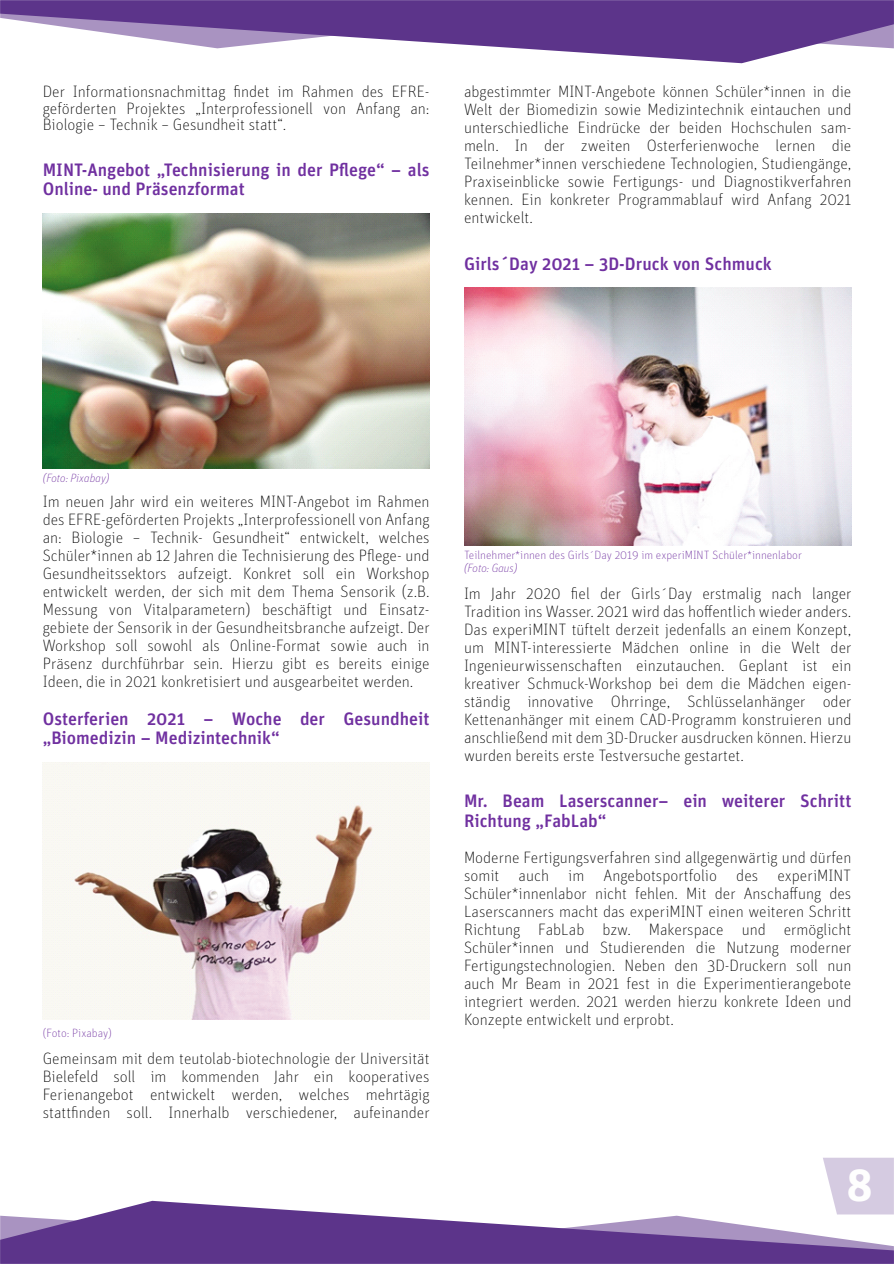
<style>
.page{position:relative;width:894px;height:1264px;background:#fff}
.page>*{position:absolute;margin:0;border:0;box-sizing:border-box;transform-origin:0 0}
.t1{font:700 45px "Unit Pro";color:#fefefe}
.t2{font:500 18px/19.6px "Unit Pro";color:#7030a0}
.t3{font:100 16.5px/18px "Unit Pro";color:#000;text-align:justify}
.t4{font:100 12px "Unit Pro";color:#7030a0}
.t5{font:italic 100 12px "Unit Pro";color:#7030a0}
</style>
<div class="page">
<svg style="left:0;top:0;width:893px;height:63px;fill:#5c348a"></svg>
<svg style="left:0;top:1157px;width:893px;height:106px"></svg>
<img style="left:43px;top:213px;width:386px;height:255px">
<img style="left:43px;top:762px;width:386px;height:257px">
<img style="left:464px;top:287px;width:387px;height:258px">
<p class="t3" style="left:43px;top:84px;width:388px;line-height:16.6px">Der Informationsnachmittag findet im Rahmen des EFRE&shy;geförderten Projektes „Interprofessionell von Anfang an:<br>Biologie – Technik – Gesundheit statt“.</p>
<p class="t2" style="left:43px;top:160px;width:388px">MINT-Angebot „Technisierung in der Pflege“ – als<br>Online- und Präsenzformat</p>
<p class="t3" style="left:464px;top:83px;width:389px">abgestimmter MINT-Angebote können Schüler*innen in die Welt der Biomedizin sowie Medizintechnik eintauchen und unterschiedliche Eindrücke der beiden Hochschulen sam&shy;meln. In der zweiten Osterferienwoche lernen die Teilnehmer*innen verschiedene Technologien, Studiengänge, Praxiseinblicke sowie Fertigungs- und Diagnostikverfahren kennen. Ein konkreter Programmablauf wird Anfang 2021 entwickelt.</p>
<p class="t2" style="left:464px;top:254px;width:309px">Girls´Day 2021 – 3D-Druck von Schmuck</p>
<p class="t5" style="left:43px;top:472px;width:68px">(Foto: Pixabay)</p>
<p class="t3" style="left:43px;top:493px;width:388px">Im neuen Jahr wird ein weiteres MINT-Angebot im Rahmen des EFRE-geförderten Projekts „Interprofessionell von Anfang an: Biologie – Technik- Gesundheit“ entwickelt, welches Schüler*innen ab 12 Jahren die Technisierung des Pflege- und Gesundheitssektors aufzeigt. Konkret soll ein Workshop entwickelt werden, der sich mit dem Thema Sensorik (z.B.<br>Messung von Vitalparametern) beschäftigt und Einsatz&shy;gebiete der Sensorik in der Gesundheitsbranche aufzeigt. Der Workshop soll sowohl als Online-Format sowie auch in Präsenz durchführbar sein. Hierzu gibt es bereits einige Ideen, die in 2021 konkretisiert und ausgearbeitet werden.</p>
<p class="t2" style="left:43px;top:709px;width:388px">Osterferien 2021 – Woche der Gesundheit „Biomedizin – Medizintechnik“</p>
<p class="t4" style="left:43px;top:1027px;width:70px">(Foto: Pixabay)</p>
<p class="t3" style="left:43px;top:1050px;width:388px">Gemeinsam mit dem teutolab-biotechnologie der Universität Bielefeld soll im kommenden Jahr ein kooperatives Ferienangebot entwickelt werden, welches mehrtägig stattfinden soll. Innerhalb verschiedener, aufeinander</p>
<p class="t4" style="left:464px;top:549px;width:339px">Teilnehmer*innen des Girls´Day 2019 im experiMINT Schüler*innenlabor</p>
<p class="t5" style="left:464px;top:562px;width:55px">(Foto: Gaus)</p>
<p class="t3" style="left:464px;top:585px;width:389px">Im Jahr 2020 fiel der Girls´Day erstmalig nach langer Tradition ins Wasser. 2021 wird das hoffentlich wieder anders.<br>Das experiMINT tüftelt derzeit jedenfalls an einem Konzept, um MINT-interessierte Mädchen online in die Welt der Ingenieurwissenschaften einzutauchen. Geplant ist ein kreativer Schmuck-Workshop bei dem die Mädchen eigen&shy;ständig innovative Ohrringe, Schlüsselanhänger oder Kettenanhänger mit einem CAD-Programm konstruieren und anschließend mit dem 3D-Drucker ausdrucken können. Hierzu wurden bereits erste Testversuche gestartet.</p>
<p class="t2" style="left:464px;top:792px;width:389px">Mr. Beam Laserscanner– ein weiterer Schritt<br>Richtung „FabLab“</p>
<p class="t3" style="left:464px;top:849px;width:389px">Moderne Fertigungsverfahren sind allgegenwärtig und dürfen somit auch im Angebotsportfolio des experiMINT Schüler*innenlabor nicht fehlen. Mit der Anschaffung des Laserscanners macht das experiMINT einen weiteren Schritt Richtung FabLab bzw. Makerspace und ermöglicht Schüler*innen und Studierenden die Nutzung moderner Fertigungstechnologien. Neben den 3D-Druckern soll nun auch Mr Beam in 2021 fest in die Experimentierangebote integriert werden. 2021 werden hierzu konkrete Ideen und Konzepte entwickelt und erprobt.</p>
<h1 class="t1" style="left:846px;top:1164px;width:28px">8</h1>
</div>
